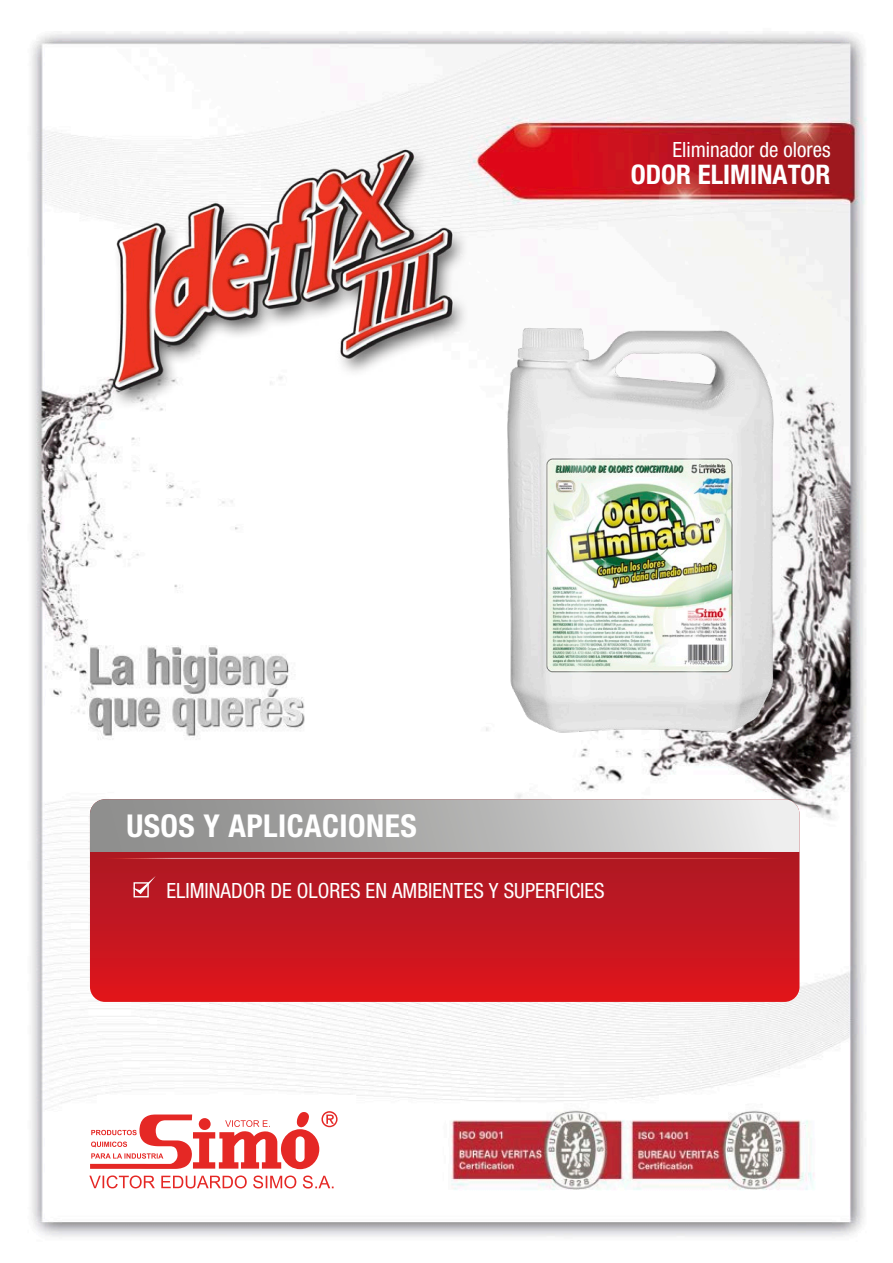
<style>
.page{position:relative;width:893px;height:1263px;background:#fff}
.page>*{position:absolute;margin:0;border:0;box-sizing:border-box;transform-origin:0 0}
.t1{font:700 condensed 31.5px "Helvetica Neue LT Std";letter-spacing:.015em;color:#fff}
.t2{font:700 condensed 27px "Helvetica Neue LT Std";color:#fff}
.t3{font:condensed 21px "Helvetica Neue LT Std";color:#fff}
</style>
<div class="page">
<img style="left:31px;top:33px;width:836px;height:1204px">
<img style="left:469px;top:310px;width:316px;height:436px">
<svg style="left:90px;top:852px;width:709px;height:150px;background:#c51720"></svg>
<svg style="left:90px;top:799px;width:709px;height:53px;background:#b4b4b3"></svg>
<svg style="left:103px;top:858px;width:682px;height:1px"></svg>
<svg style="left:89px;top:1110px;width:249px;height:78px"></svg>
<div style="left:134px;top:882px;width:15px;height:15px;border:1px solid #fff"></div>
<svg style="left:133px;top:876px;width:23px;height:18px"></svg>
<img style="left:89px;top:119px;width:388px;height:310px">
<p class="t3" style="left:672px;top:137px;width:160px">Eliminador de olores</p>
<p class="t2" style="left:631px;top:158px;width:201px">ODOR ELIMINATOR</p>
<h1 class="t1" style="left:126px;top:806px;width:292px">USOS Y APLICACIONES</h1>
<p class="t3" style="left:166px;top:878px;width:440px">ELIMINADOR DE OLORES EN AMBIENTES Y SUPERFICIES</p>
</div>
